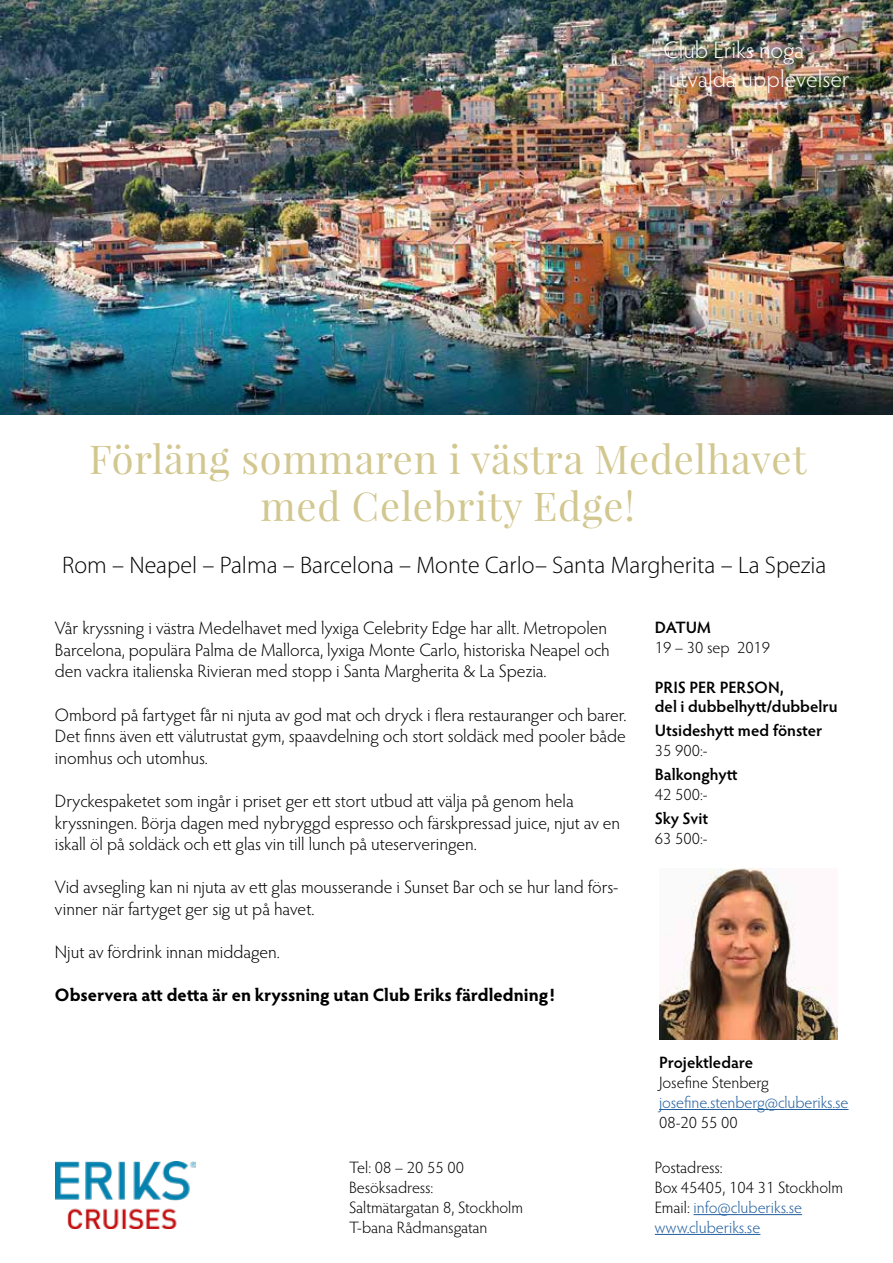
<style>
.page{position:relative;width:893px;height:1263px;background:#fff}
.page>*{position:absolute;margin:0;border:0;box-sizing:border-box;transform-origin:0 0}
.t1{font:39.75px/47.7px "Playfair Display";letter-spacing:.02em;color:#d2c78f;text-align:center}
.t2{font:300 24px "Myriad Pro";color:#000}
.t3{font:300 24px/28.8px "Hypatia Sans Pro";color:#fff}
.t4{font:300 18px/21.6px "Hypatia Sans Pro";color:#000}
.t5{font:700 18px "Hypatia Sans Pro";color:#000}
.t6{font:300 16.5px/19.8px "Hypatia Sans Pro";color:#000}
.t7{font:600 16.5px/19.8px "Hypatia Sans Pro";color:#000}
.t8{font:300 16.5px "Hypatia Sans Pro";letter-spacing:-.01em;color:#215e9e}
.s1{color:#215e9e}
</style>
<div class="page">
<img style="left:0;top:0;width:893px;height:415px">
<hr style="left:694px;top:1214px;width:108px;height:1px;background:#215e9e">
<hr style="left:655px;top:1234px;width:105px;height:1px;background:#215e9e">
<img style="left:659px;top:868px;width:179px;height:172px">
<hr style="left:659px;top:1109px;width:189px;height:1px;background:#215e9e">
<img style="left:55px;top:1161px;width:141px;height:68px">
<h2 class="t3" style="left:663px;top:35px;width:188px">Club Eriks noga utvalda upplevelser</h2>
<h1 class="t1" style="left:89px;top:435px;width:719px">Förläng sommaren i västra Medelhavet med Celebrity Edge!</h1>
<h2 class="t2" style="left:62px;top:551px;width:766px">Rom – Neapel – Palma – Barcelona – Monte Carlo– Santa Margherita – La Spezia</h2>
<p class="t4" style="left:55px;top:617px;width:556px">Vår kryssning i västra Medelhavet med lyxiga Celebrity Edge har allt. Metropolen<br>Barcelona, populära Palma de Mallorca, lyxiga Monte Carlo, historiska Neapel och den vackra italienska Rivieran med stopp i Santa Margherita &amp; La Spezia.</p>
<p class="t4" style="left:55px;top:703px;width:573px;text-align:justify">Ombord på fartyget får ni njuta av god mat och dryck i flera restauranger och barer.<br>Det finns även ett välutrustat gym, spaavdelning och stort soldäck med pooler både inomhus och utomhus.</p>
<p class="t4" style="left:55px;top:790px;width:567px">Dryckespaketet som ingår i priset ger ett stort utbud att välja på genom hela kryssningen. Börja dagen med nybryggd espresso och färskpressad juice, njut av en iskall öl på soldäck och ett glas vin till lunch på uteserveringen.</p>
<p class="t4" style="left:55px;top:876px;width:565px">Vid avsegling kan ni njuta av ett glas mousserande i Sunset Bar och se hur land förs&shy;vinner när fartyget ger sig ut på havet.</p>
<p class="t4" style="left:55px;top:941px;width:226px">Njut av fördrink innan middagen.</p>
<p class="t5" style="left:55px;top:982px;width:502px">Observera att detta är en kryssning utan Club Eriks färdledning!</p>
<p class="t7" style="left:655px;top:617px;width:57px">DATUM</p>
<p class="t6" style="left:655px;top:637px;width:117px">19 – 30 sep 2019</p>
<p class="t7" style="left:655px;top:676px;width:184px">PRIS PER PERSON,<br>del i dubbelhytt/dubbelru</p>
<p class="t7" style="left:655px;top:720px;width:169px">Utsideshytt med fönster</p>
<p class="t6" style="left:655px;top:740px;width:54px">35 900:-</p>
<p class="t7" style="left:655px;top:764px;width:85px">Balkonghytt</p>
<p class="t6" style="left:655px;top:784px;width:54px">42 500:-</p>
<p class="t7" style="left:655px;top:808px;width:55px">Sky Svit</p>
<p class="t6" style="left:655px;top:828px;width:54px">63 500:-</p>
<p class="t7" style="left:659px;top:1052px;width:95px">Projektledare</p>
<p class="t6" style="left:659px;top:1072px;width:111px">Josefine Stenberg</p>
<p class="t8" style="left:659px;top:1091px;width:191px">josefine.stenberg@cluberiks.se</p>
<p class="t6" style="left:659px;top:1112px;width:80px">08-20 55 00</p>
<p class="t6" style="left:349px;top:1157px;width:176px">Tel: 08 – 20 55 00<br>Besöksadress:<br>Saltmätargatan 8, Stockholm<br>T-bana Rådmansgatan</p>
<p class="t6" style="left:655px;top:1157px;width:190px">Postadress:<br>Box 45405, 104 31 Stockholm<br>Email: <span class="s1">info@cluberiks.se www.cluberiks.se</span></p>
</div>
